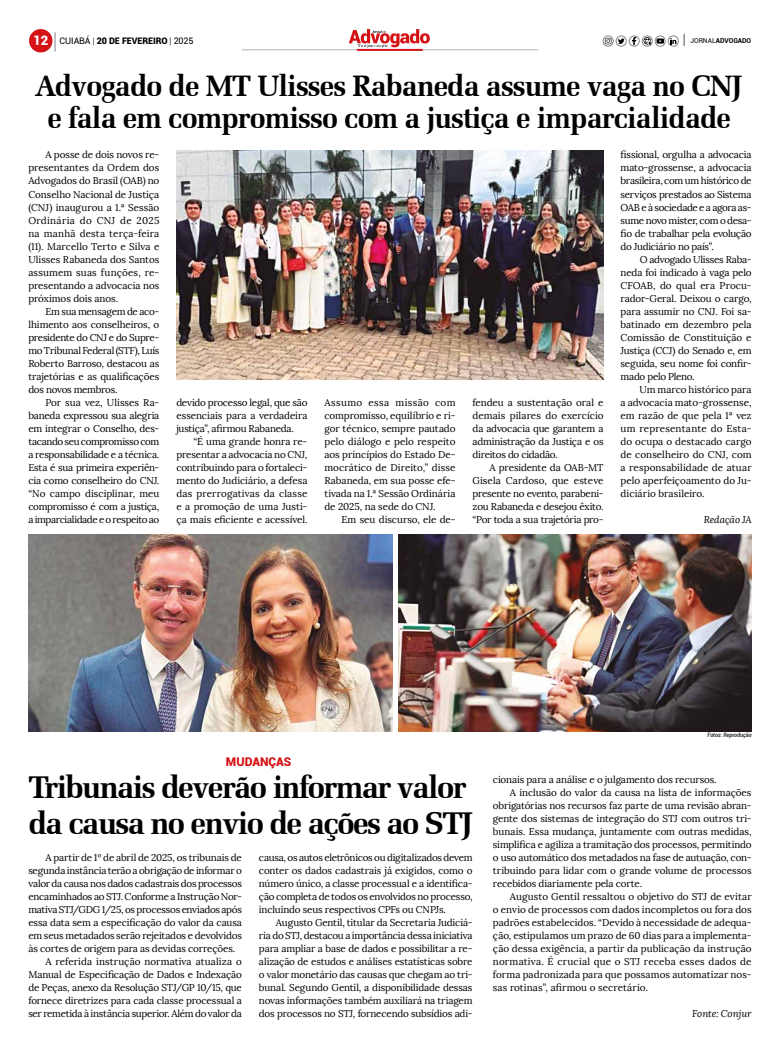
<style>
.page{position:relative;width:780px;height:1049px;background:#fff}
.page>*{position:absolute;margin:0;border:0;box-sizing:border-box;transform-origin:0 0}
.t1{font:700 31.4px/35.7px "Zapf Elliptical 711 BT";letter-spacing:-.05em;color:#000}
.t2{font:700 29.6px/31.9px "Zapf Elliptical 711 BT";letter-spacing:-.03em;color:#000;text-align:center}
.t3{font:900 12px "Roboto";color:#d51317}
.t4{font:9.9px/13px "Lora";letter-spacing:-.01em;color:#000;text-align:justify}
.t5{font:9.9px "Lora";letter-spacing:.01em;color:#000}
.t6{font:9.9px "Lora";letter-spacing:-.035em;color:#000}
.t7{font:9.9px "Lora";letter-spacing:.015em;color:#000}
.t8{font:9.9px "Lora";letter-spacing:-.03em;color:#000}
.t9{font:italic 9.9px "Lora";letter-spacing:-.01em;color:#000}
.t10{font:900 9px "Roboto";letter-spacing:-.01em;color:#000}
.t11{font:700 6.7px "Roboto";color:#000}
.t12{font:italic condensed 6px "Roboto";color:#000}
.s1{font-size:13px;color:#fff}
.s2{font-weight:400}
.s3{font-weight:300}
.s4{font-weight:400;font-size:14.2px}
</style>
<div class="page">
<hr style="left:242px;top:50px;width:296px;height:1px;background:#b3b2b2">
<div style="left:29px;top:29px;width:23px;height:23px;background:#d51317;border-radius:50%"></div>
<svg style="left:55px;top:32px;width:1px;height:20px"></svg>
<div style="left:357px;top:49px;width:66px;height:2px;border:1px solid #d51317"></div>
<svg style="left:632px;top:38px;width:4px;height:7px"></svg>
<div style="left:628px;top:36px;width:11px;height:11px;border:1px solid #878787;border-radius:5px"></div>
<div style="left:641px;top:36px;width:11px;height:11px;border:1px solid #878787;border-radius:5px"></div>
<div style="left:615px;top:36px;width:11px;height:11px;border:1px solid #878787;border-radius:5px"></div>
<svg style="left:618px;top:38px;width:6px;height:6px"></svg>
<div style="left:602px;top:36px;width:11px;height:11px;border:1px solid #878787;border-radius:5px"></div>
<svg style="left:605px;top:38px;width:6px;height:6px"></svg>
<div style="left:654px;top:36px;width:11px;height:11px;border:1px solid #878787;border-radius:5px"></div>
<svg style="left:643px;top:37px;width:21px;height:9px"></svg>
<div style="left:668px;top:36px;width:10px;height:11px;border:1px solid #878787;border-radius:5px"></div>
<svg style="left:670px;top:38px;width:6px;height:6px"></svg>
<svg style="left:349px;top:29px;width:81px;height:19px"></svg>
<img style="left:28px;top:535px;width:364px;height:196px">
<img style="left:176px;top:150px;width:427px;height:230px">
<img style="left:398px;top:535px;width:353px;height:196px">
<p class="t10" style="left:33px;top:34px;width:162px"><span class="s1">12</span> <span class="s2">CUIABÁ</span> <span class="s3">|</span> 20 DE FEVEREIRO <span class="s3">|</span> <span class="s2">2025</span></p>
<p class="t11" style="left:683px;top:36px;width:69px"><span class="s4">|</span> <span class="s2">JORNAL</span>ADVOGADO</p>
<h2 class="t2" style="left:36px;top:69px;width:708px">Advogado de MT Ulisses Rabaneda assume vaga no CNJ e fala em compromisso com a justiça e imparcialidade</h2>
<p class="t4" style="left:28px;top:149px;width:132px;text-indent:17px">A posse de dois novos re&shy;presentantes da Ordem dos Advogados do Brasil (OAB) no Conselho Nacional de Justiça (CNJ) inaugurou a 1.ª Sessão Ordinária do CNJ de 2025 na manhã desta terça-feira (11). Marcello Terto e Silva e Ulisses Rabaneda dos Santos assumem suas funções, re&shy;presentando a advocacia nos próximos dois anos.</p>
<p class="t4" style="left:28px;top:305px;width:132px;text-indent:17px">Em sua mensagem de aco&shy;lhimento aos conselheiros, o presidente do CNJ e do Supre&shy;mo Tribunal Federal (STF), Luís Roberto Barroso, destacou as trajetórias e as qualificações dos novos membros.</p>
<p class="t4" style="left:28px;top:396px;width:132px;text-indent:17px">Por sua vez, Ulisses Ra&shy;baneda expressou sua alegria em integrar o Conselho, des&shy;tacando seu compromisso com a responsabilidade e a técnica.<br>Esta é sua primeira experiên&shy;cia como conselheiro do CNJ. “No campo disciplinar, meu compromisso é com a justiça, a imparcialidade e o respeito ao</p>
<p class="t4" style="left:176px;top:396px;width:132px">devido processo legal, que são essenciais para a verdadeira justiça”, afirmou Rabaneda.</p>
<p class="t4" style="left:620px;top:149px;width:132px">fissional, orgulha a advocacia mato-grossense, a advocacia brasileira, com um histórico de serviços prestados ao Sistema OAB e à sociedade e a agora as&shy;sume novo mister, com o desa&shy;fio de trabalhar pela evolução do Judiciário no país”.</p>
<p class="t4" style="left:620px;top:253px;width:132px;text-indent:19px">O advogado Ulisses Raba&shy;neda foi indicado à vaga pelo CFOAB, do qual era Procu&shy;rador-Geral. Deixou o cargo, para assumir no CNJ. Foi sa&shy;batinado em dezembro pela Comissão de Constituição e Justiça (CCJ) do Senado e, em seguida, seu nome foi confir&shy;mado pelo Pleno.</p>
<p class="t4" style="left:620px;top:383px;width:132px;text-indent:19px">Um marco histórico para a advocacia mato-grossense, em razão de que pela 1ª vez um representante do Esta&shy;do ocupa o destacado cargo de conselheiro do CNJ, com a responsabilidade de atuar pelo aperfeiçoamento do Ju&shy;diciário brasileiro.</p>
<p class="t9" style="left:703px;top:513px;width:49px">Redação JA</p>
<p class="t4" style="left:472px;top:396px;width:132px">fendeu a sustentação oral e demais pilares do exercício da advocacia que garantem a administração da Justiça e os direitos do cidadão.</p>
<p class="t4" style="left:472px;top:461px;width:132px;text-indent:17px">A presidente da OAB-MT Gisela Cardoso, que esteve presente no evento, parabeni&shy;zou Rabaneda e desejou êxito. “Por toda a sua trajetória pro-</p>
<p class="t4" style="left:324px;top:396px;width:132px">Assumo essa missão com compromisso, equilíbrio e ri&shy;gor técnico, sempre pautado pelo diálogo e pelo respeito aos princípios do Estado De&shy;mocrático de Direito,” disse Rabaneda, em sua posse efe&shy;tivada na 1.ª Sessão Ordinária de 2025, na sede do CNJ.</p>
<p class="t4" style="left:341px;top:513px;width:115px">Em seu discurso, ele de-</p>
<p class="t4" style="left:176px;top:435px;width:132px;text-indent:17px">“É uma grande honra re&shy;presentar a advocacia no CNJ, contribuindo para o fortaleci&shy;mento do Judiciário, a defesa das prerrogativas da classe e a promoção de uma Justi&shy;ça mais eficiente e acessível.</p>
<p class="t3" style="left:226px;top:753px;width:67px">MUDANÇAS</p>
<h1 class="t1" style="left:28px;top:769px;width:446px">Tribunais deverão informar valor da causa no envio de ações ao STJ</h1>
<p class="t4" style="left:45px;top:851px;width:198px">A partir de 1º de abril de 2025, os tribunais de</p>
<p class="t4" style="left:28px;top:864px;width:215px">segunda instância terão a obrigação de informar o</p>
<p class="t4" style="left:28px;top:877px;width:215px">valor da causa nos dados cadastrais dos processos</p>
<p class="t4" style="left:28px;top:890px;width:215px">encaminhados ao STJ. Conforme a Instrução Nor-</p>
<p class="t8" style="left:28px;top:903px;width:215px">mativa STJ/GDG 1/25, os processos enviados após</p>
<p class="t4" style="left:28px;top:916px;width:215px">essa data sem a especificação do valor da causa</p>
<p class="t4" style="left:28px;top:929px;width:215px">em seus metadados serão rejeitados e devolvidos</p>
<p class="t4" style="left:28px;top:942px;width:208px">às cortes de origem para as devidas correções.</p>
<p class="t5" style="left:45px;top:955px;width:198px">A referida instrução normativa atualiza o</p>
<p class="t4" style="left:28px;top:968px;width:215px">Manual de Especificação de Dados e Indexação</p>
<p class="t4" style="left:28px;top:981px;width:215px">de Peças, anexo da Resolução STJ/GP 10/15, que</p>
<p class="t4" style="left:28px;top:994px;width:215px">fornece diretrizes para cada classe processual a</p>
<p class="t6" style="left:28px;top:1008px;width:215px">ser remetida à instância superior. Além do valor da</p>
<p class="t4" style="left:259px;top:851px;width:215px">causa, os autos eletrônicos ou digitalizados devem conter os dados cadastrais já exigidos, como o número único, a classe processual e a identifica&shy;ção completa de todos os envolvidos no processo, incluindo seus respectivos CPFs ou CNPJs.</p>
<p class="t4" style="left:259px;top:916px;width:215px;text-indent:17px">Augusto Gentil, titular da Secretaria Judiciá&shy;ria do STJ, destacou a importância dessa iniciativa para ampliar a base de dados e possibilitar a re&shy;alização de estudos e análises estatísticas sobre o valor monetário das causas que chegam ao tri&shy;bunal. Segundo Gentil, a disponibilidade dessas novas informações também auxiliará na triagem dos processos no STJ, fornecendo subsídios adi-</p>
<p class="t12" style="left:707px;top:730px;width:46px">Fotos: Reprodução</p>
<p class="t4" style="left:493px;top:773px;width:225px">cionais para a análise e o julgamento dos recursos.</p>
<p class="t4" style="left:510px;top:786px;width:243px">A inclusão do valor da causa na lista de informações</p>
<p class="t4" style="left:493px;top:799px;width:260px">obrigatórias nos recursos faz parte de uma revisão abran-</p>
<p class="t4" style="left:493px;top:812px;width:260px">gente dos sistemas de integração do STJ com outros tri-</p>
<p class="t4" style="left:493px;top:825px;width:260px">bunais. Essa mudança, juntamente com outras medidas,</p>
<p class="t4" style="left:493px;top:838px;width:260px">simplifica e agiliza a tramitação dos processos, permitindo</p>
<p class="t4" style="left:493px;top:851px;width:260px">o uso automático dos metadados na fase de autuação, con-</p>
<p class="t4" style="left:493px;top:864px;width:260px">tribuindo para lidar com o grande volume de processos</p>
<p class="t4" style="left:493px;top:877px;width:151px">recebidos diariamente pela corte.</p>
<p class="t4" style="left:510px;top:890px;width:243px">Augusto Gentil ressaltou o objetivo do STJ de evitar</p>
<p class="t4" style="left:493px;top:903px;width:260px">o envio de processos com dados incompletos ou fora dos</p>
<p class="t4" style="left:493px;top:916px;width:260px">padrões estabelecidos. “Devido à necessidade de adequa-</p>
<p class="t4" style="left:493px;top:929px;width:260px">ção, estipulamos um prazo de 60 dias para a implementa-</p>
<p class="t5" style="left:493px;top:942px;width:260px">ção dessa exigência, a partir da publicação da instrução</p>
<p class="t7" style="left:493px;top:955px;width:260px">normativa. É crucial que o STJ receba esses dados de</p>
<p class="t4" style="left:493px;top:968px;width:260px">forma padronizada para que possamos automatizar nos-</p>
<p class="t5" style="left:493px;top:982px;width:156px">sas rotinas”, afirmou o secretário.</p>
<p class="t9" style="left:692px;top:1008px;width:61px">Fonte: Conjur</p>
</div>
